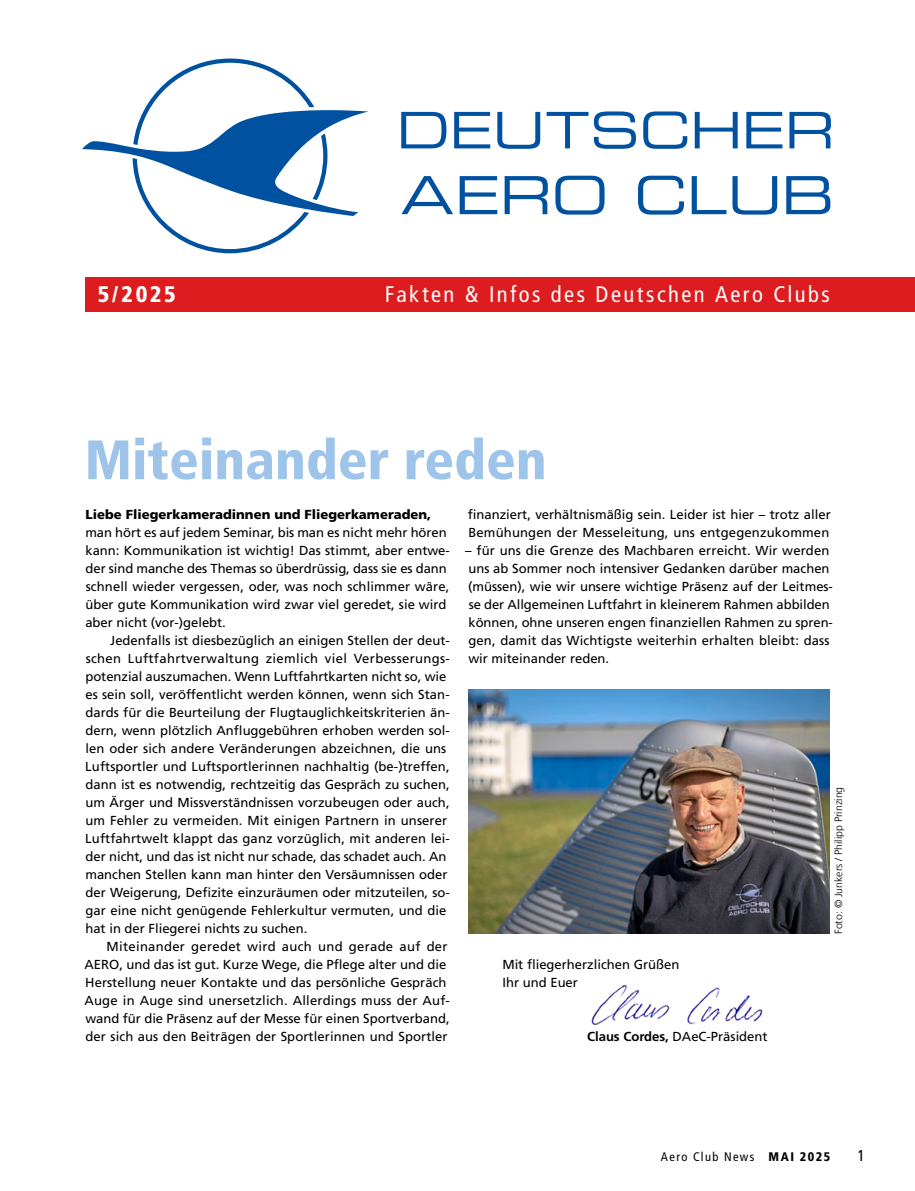
<style>
.page{position:relative;width:915px;height:1191px;background:#fff}
.page>*{position:absolute;margin:0;border:0;box-sizing:border-box;transform-origin:0 0}
.t1{font:900 condensed 55.5px "Frutiger LT Com";color:#9ec5e9}
.t2{font:condensed 22.5px "Frutiger LT Com";letter-spacing:.11em;color:#fff}
.t3{font:900 condensed 22.5px "Frutiger LT Com";color:#fff}
.t4{font:condensed 15.75px "Frutiger LT Com";color:#000}
.t5{font:13.05px/18px "Frutiger LT Com";color:#000}
.t6{font:900 13.05px "Frutiger LT Com";color:#000}
.t7{font:condensed 12.45px "Frutiger LT Com";letter-spacing:.11em;color:#000}
.t8{font:300 10.5px "Frutiger LT Com";color:#000}
.s1{font-weight:700}
.s2{font-weight:900}
</style>
<div class="page">
<svg style="left:401px;top:112px;width:45px;height:36px"></svg>
<svg style="left:454px;top:112px;width:36px;height:36px"></svg>
<svg style="left:497px;top:112px;width:43px;height:37px"></svg>
<svg style="left:546px;top:111px;width:89px;height:38px"></svg>
<svg style="left:643px;top:111px;width:44px;height:38px"></svg>
<svg style="left:694px;top:112px;width:43px;height:36px"></svg>
<svg style="left:746px;top:112px;width:36px;height:36px"></svg>
<svg style="left:789px;top:112px;width:41px;height:36px"></svg>
<svg style="left:401px;top:176px;width:52px;height:38px"></svg>
<svg style="left:459px;top:176px;width:38px;height:38px"></svg>
<svg style="left:504px;top:176px;width:43px;height:38px"></svg>
<svg style="left:555px;top:176px;width:49px;height:39px"></svg>
<svg style="left:638px;top:176px;width:45px;height:39px"></svg>
<svg style="left:691px;top:176px;width:35px;height:38px"></svg>
<svg style="left:732px;top:176px;width:45px;height:39px"></svg>
<svg style="left:786px;top:176px;width:44px;height:38px"></svg>
<svg style="left:82px;top:59px;width:286px;height:194px"></svg>
<img style="left:591px;top:984px;width:173px;height:41px">
<img style="left:468px;top:690px;width:361px;height:243px">
<div style="left:85px;top:277px;width:829px;height:34px;background:#dc1c1f"></div>
<h2 class="t3" style="left:98px;top:281px;width:80px">5/2025</h2>
<h2 class="t2" style="left:385px;top:281px;width:446px">Fakten &amp; Infos des Deutschen Aero Clubs</h2>
<h1 class="t1" style="left:85px;top:426px;width:463px">Miteinander reden</h1>
<p class="t6" style="left:86px;top:506px;width:347px">Liebe Fliegerkameradinnen und Fliegerkameraden,</p>
<p class="t5" style="left:85px;top:523px;width:366px">man hört es auf jedem Seminar, bis man es nicht mehr hören kann: Kommunikation ist wichtig! Das stimmt, aber entwe&shy;der sind manche des Themas so überdrüssig, dass sie es dann schnell wieder vergessen, oder, was noch schlimmer wäre, über gute Kommunikation wird zwar viel geredet, sie wird aber nicht (vor-)gelebt.</p>
<p class="t5" style="left:85px;top:631px;width:366px;text-indent:25px">Jedenfalls ist diesbezüglich an einigen Stellen der deut&shy;schen Luftfahrtverwaltung ziemlich viel Verbesserungs&shy;potenzial auszumachen. Wenn Luftfahrtkarten nicht so, wie es sein soll, veröffentlicht werden können, wenn sich Stan&shy;dards für die Beurteilung der Flugtauglichkeitskriterien än&shy;dern, wenn plötzlich Anfluggebühren erhoben werden sol&shy;len oder sich andere Veränderungen abzeichnen, die uns Luftsportler und Luftsportlerinnen nachhaltig (be-)treffen, dann ist es notwendig, rechtzeitig das Gespräch zu suchen, um Ärger und Missverständnissen vorzubeugen oder auch, um Fehler zu vermeiden. Mit einigen Partnern in unserer Luftfahrtwelt klappt das ganz vorzüglich, mit anderen lei&shy;der nicht, und das ist nicht nur schade, das schadet auch. An manchen Stellen kann man hinter den Versäumnissen oder der Weigerung, Defizite einzuräumen oder mitzuteilen, so&shy;gar eine nicht genügende Fehlerkultur vermuten, und die hat in der Fliegerei nichts zu suchen.</p>
<p class="t5" style="left:84px;top:937px;width:367px;text-indent:22px">Miteinander geredet wird auch und gerade auf der AERO, und das ist gut. Kurze Wege, die Pflege alter und die Herstellung neuer Kontakte und das persönliche Gespräch Auge in Auge sind unersetzlich. Allerdings muss der Auf&shy;wand für die Präsenz auf der Messe für einen Sportverband, der sich aus den Beiträgen der Sportlerinnen und Sportler</p>
<p class="t5" style="left:467px;top:505px;width:364px">finanziert, verhältnismäßig sein. Leider ist hier – trotz aller<br>Bemühungen der Messeleitung, uns entgegenzukommen</p>
<p class="t5" style="left:465px;top:541px;width:369px">– für uns die Grenze des Machbaren erreicht. Wir werden uns ab Sommer noch intensiver Gedanken darüber machen (müssen), wie wir unsere wichtige Präsenz auf der Leitmes&shy;se der Allgemeinen Luftfahrt in kleinerem Rahmen abbilden können, ohne unseren engen finanziellen Rahmen zu spren&shy;gen, damit das Wichtigste weiterhin erhalten bleibt: dass wir miteinander reden.</p>
<p class="t5" style="left:502px;top:955px;width:178px">Mit fliegerherzlichen Grüßen<br>Ihr und Euer</p>
<p class="t5" style="left:587px;top:1027px;width:182px"><span class="s1">Claus Cordes,</span> DAeC-Präsident</p>
<p class="t8" style="left:832px;top:934px;width:149px;rotate:-90deg">Foto: © Junkers / Philipp Prinzing</p>
<p class="t7" style="left:660px;top:1149px;width:171px">Aero Club News <span class="s2">MAI 2025</span></p>
<p class="t4" style="left:857px;top:1146px;width:9px">1</p>
</div>
